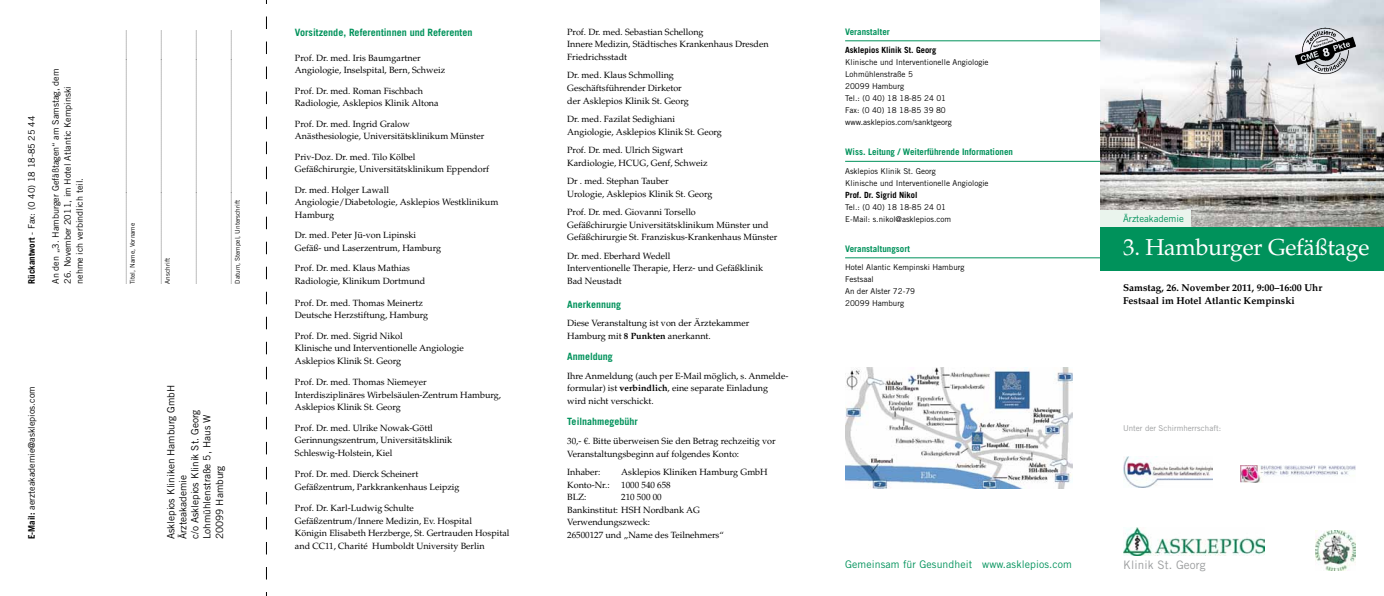
<style>
.page{position:relative;width:1384px;height:596px;background:#fff}
.page>*{position:absolute;margin:0;border:0;box-sizing:border-box;transform-origin:0 0}
.t1{font:23px "Palatino LT Std";letter-spacing:-.01em;color:#fff}
.t2{font:11.7px "Trade Gothic LT Std";letter-spacing:.01em;color:#9c9e9f}
.t3{font:10.5px "Trade Gothic LT Std";letter-spacing:.01em;color:#00925b}
.t4{font:700 10.1px "Trade Gothic LT Std";color:#00925b}
.t5{font:10px/12.1px "Trade Gothic LT Std";color:#000}
.t6{font:700 10px/13.5px "Palatino LT Std";color:#000}
.t7{font:700 10px "Trade Gothic LT Std";color:#00925b}
.t8{font:9.5px "Trade Gothic LT Std";color:#00925b}
.t9{font:9.1px/12.5px "Palatino LT Std";color:#000}
.t10{font:9px/12.5px "Palatino LT Std";color:#000}
.t11{font:9px/12px "Trade Gothic LT Std";color:#000}
.t12{font:700 9px "Trade Gothic LT Std";color:#00925b}
.t13{font:700 8.5px "Trade Gothic LT Std";color:#000}
.t14{font:8px/12px "Trade Gothic LT Std";color:#000}
.t15{font:8px "Trade Gothic LT Std";color:#9c9e9f}
.t16{font:6.5px/8px "Trade Gothic LT Std";color:#000}
.s1{font-weight:700}
.s2{font-size:9.1px}
.s3{font-size:9px}
</style>
<div class="page">
<img style="left:1123px;top:527px;width:141px;height:28px">
<img style="left:1100px;top:0;width:283px;height:227px">
<svg style="left:266px;top:0;width:1px;height:595px"></svg>
<hr style="left:845px;top:41px;width:255px;height:1px;background:#00925b">
<hr style="left:845px;top:161px;width:255px;height:1px;background:#00925b">
<hr style="left:845px;top:257px;width:255px;height:1px;background:#00925b">
<div style="left:1100px;top:210px;width:90px;height:17px;background:#eaf4ed"></div>
<div style="left:1100px;top:227px;width:283px;height:43px;background:#00925b"></div>
<img style="left:1315px;top:530px;width:40px;height:40px">
<img style="left:1295px;top:27px;width:60px;height:49px">
<img style="left:1240px;top:465px;width:115px;height:17px">
<img style="left:845px;top:367px;width:227px;height:121px">
<img style="left:1123px;top:456px;width:89px;height:31px">
<p class="t11" style="left:26px;top:283px;width:169px;rotate:-90deg"><span class="s1">Rückantwort</span> - Fax: (0 40) 18 18-85 25 44</p>
<p class="t11" style="left:50px;top:283px;width:216px;rotate:-90deg">An den „3. Hamburger Gefäßtagen“ am Samstag, dem</p>
<p class="t11" style="left:62px;top:283px;width:199px;rotate:-90deg">26. November 2011, im Hotel Atlantic Kempinski nehme ich verbindlich teil.</p>
<p class="t11" style="left:26px;top:539px;width:154px;rotate:-90deg"><span class="s1">E-Mail:</span> aerzteakademie@asklepios.com</p>
<p class="t16" style="left:120px;top:283px;width:255px;rotate:-90deg">................................................................................................................................<br>Titel, Name, Vorname</p>
<p class="t16" style="left:155px;top:283px;width:255px;rotate:-90deg">................................................................................................................................<br>Anschrift</p>
<p class="t16" style="left:190px;top:283px;width:255px;rotate:-90deg">................................................................................................................................</p>
<p class="t16" style="left:225px;top:283px;width:255px;rotate:-90deg">................................................................................................................................<br>Datum, Stempel, Unterschrift</p>
<p class="t5" style="left:165px;top:539px;width:156px;rotate:-90deg">Asklepios Kliniken Hamburg GmbH<br>Ärzteakademie<br>c/o Asklepios Klinik St. Georg<br>Lohmühlenstraße 5, Haus W<br>20099 Hamburg</p>
<p class="t4" style="left:295px;top:26px;width:179px">Vorsitzende, Referentinnen und Referenten</p>
<p class="t10" style="left:295px;top:51px;width:152px">Prof. Dr. med. Iris Baumgartner<br>Angiologie, Inselspital, Bern, Schweiz</p>
<p class="t10" style="left:295px;top:84px;width:145px">Prof. Dr. med. Roman Fischbach<br>Radiologie, <span class="s2">Asklepios Klinik</span> Altona</p>
<p class="t10" style="left:295px;top:117px;width:191px">Prof. Dr. med. Ingrid Gralow<br>Anästhesiologie, Universitätsklinikum Münster</p>
<p class="t10" style="left:295px;top:150px;width:196px">Priv-Doz. Dr. med. Tilo Kölbel<br>Gefäßchirurgie, Universitätsklinikum Eppendorf</p>
<p class="t10" style="left:295px;top:183px;width:205px">Dr. med. Holger Lawall<br>Angiologie/Diabetologie, <span class="s2">Asklepios Westklinikum</span></p>
<p class="t9" style="left:295px;top:208px;width:41px">Hamburg</p>
<p class="t10" style="left:295px;top:229px;width:148px">Dr. med. Peter Jü-von Lipinski<br>Gefäß- und Laserzentrum, Hamburg</p>
<p class="t10" style="left:295px;top:262px;width:132px">Prof. Dr. med. Klaus Mathias<br>Radiologie, Klinikum Dortmund</p>
<p class="t10" style="left:295px;top:296px;width:135px">Prof. Dr. med. Thomas Meinertz<br>Deutsche Herzstiftung, Hamburg</p>
<p class="t9" style="left:295px;top:329px;width:170px">Prof. Dr. med. Sigrid Nikol<br>Klinische und Interventionelle Angiologie<br>Asklepios Klinik St. Georg</p>
<p class="t10" style="left:295px;top:375px;width:208px">Prof. Dr. med. Thomas Niemeyer<br>Interdisziplinäres Wirbelsäulen-Zentrum Hamburg,</p>
<p class="t9" style="left:295px;top:400px;width:107px">Asklepios Klinik <span class="s3">St. Georg</span></p>
<p class="t10" style="left:295px;top:421px;width:159px">Prof. Dr. med. Ulrike Nowak-Göttl<br>Gerinnungszentrum, Universitätsklinik<br>Schleswig-Holstein, Kiel</p>
<p class="t10" style="left:295px;top:467px;width:166px">Prof. Dr. med. Dierck Scheinert<br>Gefäßzentrum, Parkkrankenhaus Leipzig</p>
<p class="t10" style="left:295px;top:501px;width:216px">Prof. Dr. Karl-Ludwig Schulte<br>Gefäßzentrum/Innere Medizin, Ev. Hospital<br>Königin Elisabeth Herzberge, St. Gertrauden Hospital and CC11, Charité Humboldt University Berlin</p>
<p class="t10" style="left:567px;top:26px;width:203px">Prof. Dr. med. Sebastian Schellong<br>Innere Medizin, Städtisches Krankenhaus Dresden<br>Friedrichsstadt</p>
<p class="t10" style="left:567px;top:69px;width:116px">Dr. med. Klaus Schmolling<br>Geschäftsführender Dirketor</p>
<p class="t9" style="left:567px;top:94px;width:123px"><span class="s3">der</span> Asklepios Klinik <span class="s3">St. Georg</span></p>
<p class="t10" style="left:567px;top:113px;width:156px">Dr. med. Fazilat Sedighiani<br>Angiologie, <span class="s2">Asklepios Klinik</span> St. Georg</p>
<p class="t10" style="left:567px;top:144px;width:142px">Prof. Dr. med. Ulrich Sigwart<br>Kardiologie, HCUG, Genf, Schweiz</p>
<p class="t10" style="left:567px;top:175px;width:147px">Dr . med. Stephan Tauber<br>Urologie, <span class="s2">Asklepios Klinik</span> St. Georg</p>
<p class="t10" style="left:567px;top:206px;width:212px">Prof. Dr. med. Giovanni Torsello<br>Gefäßchirurgie Universitätsklinikum Münster und<br>Gefäßchirurgie St. Franziskus-Krankenhaus Münster</p>
<p class="t10" style="left:567px;top:249px;width:197px">Dr. med. Eberhard Wedell<br>Interventionelle Therapie, Herz- und Gefäßklinik<br>Bad Neustadt</p>
<p class="t7" style="left:567px;top:298px;width:55px">Anerkennung</p>
<p class="t10" style="left:567px;top:317px;width:184px">Diese Veranstaltung ist von der Ärztekammer<br>Hamburg mit <span class="s1">8 Punkten</span> anerkannt.</p>
<p class="t7" style="left:567px;top:350px;width:47px">Anmeldung</p>
<p class="t10" style="left:567px;top:369px;width:223px">Ihre Anmeldung (auch per E-Mail möglich, s. Anmelde&shy;formular) ist <span class="s1">verbindlich</span>, eine separate Einladung wird nicht verschickt.</p>
<p class="t7" style="left:567px;top:415px;width:72px">Teilnahmegebühr</p>
<p class="t10" style="left:567px;top:434px;width:210px">30,- €. Bitte überweisen Sie den Betrag rechzeitig vor<br>Veranstaltungsbeginn auf folgendes Konto:</p>
<p class="t10" style="left:567px;top:465px;width:35px">Inhaber:</p>
<p class="t10" style="left:621px;top:465px;width:148px">Asklepios Kliniken Hamburg GmbH</p>
<p class="t10" style="left:567px;top:478px;width:44px">Konto-Nr.:</p>
<p class="t10" style="left:621px;top:478px;width:51px">1000 540 658</p>
<p class="t10" style="left:567px;top:490px;width:21px">BLZ:</p>
<p class="t10" style="left:567px;top:490px;width:158px;text-indent:54px">210 500 00<br>Bankinstitut: HSH Nordbank AG<br>Verwendungszweck:<br>26500127 und „Name des Teilnehmers“</p>
<p class="t12" style="left:845px;top:26px;width:46px">Veranstalter</p>
<p class="t13" style="left:845px;top:45px;width:93px">Asklepios Klinik St. Georg</p>
<p class="t14" style="left:845px;top:56px;width:145px">Klinische und Interventionelle Angiologie<br>Lohmühlenstraße 5<br>20099 Hamburg<br>Tel.: (0 40) 18 18-85 24 01<br>Fax: (0 40) 18 18-85 39 80 www.asklepios.com/sanktgeorg</p>
<p class="t12" style="left:845px;top:146px;width:169px">Wiss. Leitung / Weiterführende Informationen</p>
<p class="t14" style="left:845px;top:165px;width:145px">Asklepios Klinik St. Georg<br>Klinische und Interventionelle Angiologie</p>
<p class="t13" style="left:845px;top:189px;width:74px">Prof. Dr. Sigrid Nikol</p>
<p class="t14" style="left:845px;top:201px;width:107px">Tel.: (0 40) 18 18-85 24 01<br>E-Mail: s.nikol@asklepios.com</p>
<p class="t12" style="left:845px;top:243px;width:66px">Veranstaltungsort</p>
<p class="t14" style="left:845px;top:261px;width:121px">Hotel Alantic Kempinski Hamburg<br>Festsaal<br>An der Alster 72-79<br>20099 Hamburg</p>
<p class="t3" style="left:845px;top:558px;width:228px">Gemeinsam für Gesundheit www.asklepios.com</p>
<p class="t8" style="left:1123px;top:212px;width:62px">Ärzteakademie</p>
<h1 class="t1" style="left:1123px;top:233px;width:248px">3. Hamburger Gefäßtage</h1>
<p class="t6" style="left:1123px;top:280px;width:201px">Samstag, 26. November 2011, 9:00–16:00 Uhr<br>Festsaal im Hotel Atlantic Kempinski</p>
<p class="t15" style="left:1123px;top:423px;width:99px">Unter der Schirmherrschaft:</p>
<p class="t2" style="left:1123px;top:558px;width:84px">Klinik St. Georg</p>
</div>
